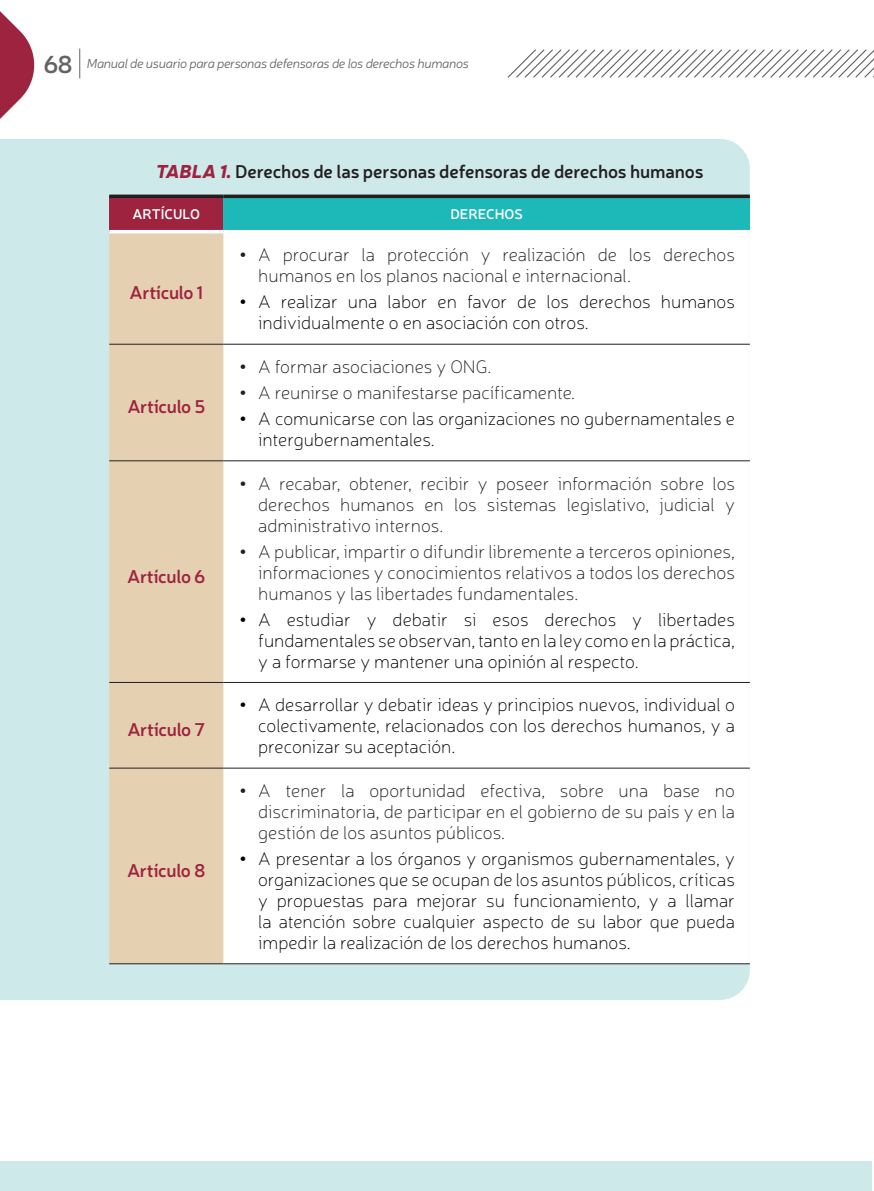
<style>
.page{position:relative;width:874px;height:1191px;background:#fff}
.page>*{position:absolute;margin:0;border:0;box-sizing:border-box;transform-origin:0 0}
.t1{font:100 18.38px/21px "Neris";color:#000;text-align:justify}
.t2{font:100 18.38px/21px "Neris";color:#231f20;text-align:justify}
.TABLA{font:600 18.38px "Neris";letter-spacing:-.01em;color:#231f20}
.TXT_CELDA_1{font:600 18.38px "Neris";letter-spacing:-.02em;color:#9d233f}
.CELDA_TITULO{font:600 14px "Neris";color:#fff}
.t3{font:italic 300 13.12px "Neris";letter-spacing:-.025em;color:#636366}
.s1{font-weight:600;font-style:normal;font-size:24.5px}
.s2{font-weight:900;font-style:italic;color:#9d233f}
.s3{font-family:"Gill Sans MT Pro";font-weight:300}
</style>
<div class="page">
<div style="left:0;top:1161px;width:871px;height:30px;background:#cee9e9"></div>
<svg style="left:79px;top:49px;width:1px;height:29px"></svg>
<div style="left:0;top:139px;width:749px;height:861px;background:#cee9e9"></div>
<div style="left:109px;top:196px;width:114px;height:36px;background:#9d233f"></div>
<div style="left:223px;top:196px;width:526px;height:36px;background:#1db8b8"></div>
<div style="left:109px;top:233px;width:114px;height:730px;background:#e5d0b1"></div>
<svg style="left:223px;top:233px;width:526px;height:730px"></svg>
<hr style="left:109px;top:767px;width:114px;height:1px;background:#231f20">
<hr style="left:223px;top:767px;width:526px;height:1px;background:#231f20">
<hr style="left:109px;top:963px;width:114px;height:1px;background:#231f20">
<hr style="left:223px;top:963px;width:526px;height:1px;background:#231f20">
<hr style="left:109px;top:230px;width:114px;height:3px;background:#fff">
<hr style="left:223px;top:230px;width:526px;height:3px;background:#fff">
<hr style="left:223px;top:344px;width:526px;height:1px;background:#231f20">
<hr style="left:223px;top:460px;width:526px;height:1px;background:#231f20">
<hr style="left:223px;top:682px;width:526px;height:1px;background:#231f20">
<hr style="left:109px;top:460px;width:114px;height:1px;background:#231f20">
<hr style="left:109px;top:682px;width:114px;height:1px;background:#231f20">
<hr style="left:109px;top:344px;width:114px;height:1px;background:#231f20">
<svg style="left:109px;top:194px;width:114px;height:4px"></svg>
<svg style="left:223px;top:194px;width:526px;height:4px;background:#3b3b3c"></svg>
<svg style="left:0;top:11px;width:35px;height:108px"></svg>
<svg style="left:507px;top:49px;width:366px;height:29px"></svg>
<p class="t3" style="left:43px;top:55px;width:427px"><span class="s1">68</span> Manual de usuario para personas defensoras de los derechos humanos</p>
<p class="TABLA" style="left:156px;top:158px;width:549px"><span class="s2">TABLA 1.</span> Derechos de las personas defensoras de derechos humanos</p>
<p class="CELDA_TITULO" style="left:132px;top:205px;width:69px">ARTÍCULO</p>
<p class="CELDA_TITULO" style="left:450px;top:205px;width:74px">DERECHOS</p>
<p class="TXT_CELDA_1" style="left:129px;top:280px;width:75px">Artículo 1</p>
<p class="TXT_CELDA_1" style="left:127px;top:394px;width:79px">Artículo 5</p>
<p class="TXT_CELDA_1" style="left:127px;top:563px;width:80px">Artículo 6</p>
<p class="TXT_CELDA_1" style="left:127px;top:717px;width:79px">Artículo 7</p>
<p class="TXT_CELDA_1" style="left:127px;top:857px;width:80px">Artículo 8</p>
<p class="t2" style="left:258px;top:244px;width:478px;text-indent:-20px"><span class="s3">•</span> A procurar la protección y realización de los derechos humanos en los planos nacional e internacional.</p>
<p class="t1" style="left:258px;top:291px;width:478px;text-indent:-20px"><span class="s3">•</span> A realizar una labor en favor de los derechos humanos individualmente o en asociación con otros.</p>
<p class="t2" style="left:238px;top:356px;width:254px"><span class="s3">•</span> A formar asociaciones y ONG.</p>
<p class="t2" style="left:238px;top:382px;width:338px"><span class="s3">•</span> A reunirse o manifestarse pacíficamente.</p>
<p class="t1" style="left:258px;top:408px;width:478px;text-indent:-20px"><span class="s3">•</span> A comunicarse con las organizaciones no gubernamentales e intergubernamentales.</p>
<p class="t2" style="left:258px;top:472px;width:478px;text-indent:-20px"><span class="s3">•</span> A recabar, obtener, recibir y poseer información sobre los derechos humanos en los sistemas legislativo, judicial y administrativo internos.</p>
<p class="t2" style="left:258px;top:540px;width:478px;text-indent:-20px"><span class="s3">•</span> A publicar, impartir o difundir libremente a terceros opiniones, informaciones y conocimientos relativos a todos los derechos humanos y las libertades fundamentales.</p>
<p class="t1" style="left:258px;top:608px;width:478px;text-indent:-20px"><span class="s3">•</span> A estudiar y debatir si esos derechos y libertades fundamentales se observan, tanto en la ley como en la práctica, y a formarse y mantener una opinión al respecto.</p>
<p class="t1" style="left:258px;top:694px;width:478px;text-indent:-20px"><span class="s3">•</span> A desarrollar y debatir ideas y principios nuevos, individual o colectivamente, relacionados con los derechos humanos, y a preconizar su aceptación.</p>
<p class="t2" style="left:258px;top:779px;width:478px;text-indent:-20px"><span class="s3">•</span> A tener la oportunidad efectiva, sobre una base no discriminatoria, de participar en el gobierno de su país y en la gestión de los asuntos públicos.</p>
<p class="t1" style="left:258px;top:847px;width:478px;text-indent:-20px"><span class="s3">•</span> A presentar a los órganos y organismos gubernamentales, y organizaciones que se ocupan de los asuntos públicos, críticas y propuestas para mejorar su funcionamiento, y a llamar la atención sobre cualquier aspecto de su labor que pueda impedir la realización de los derechos humanos.</p>
</div>
